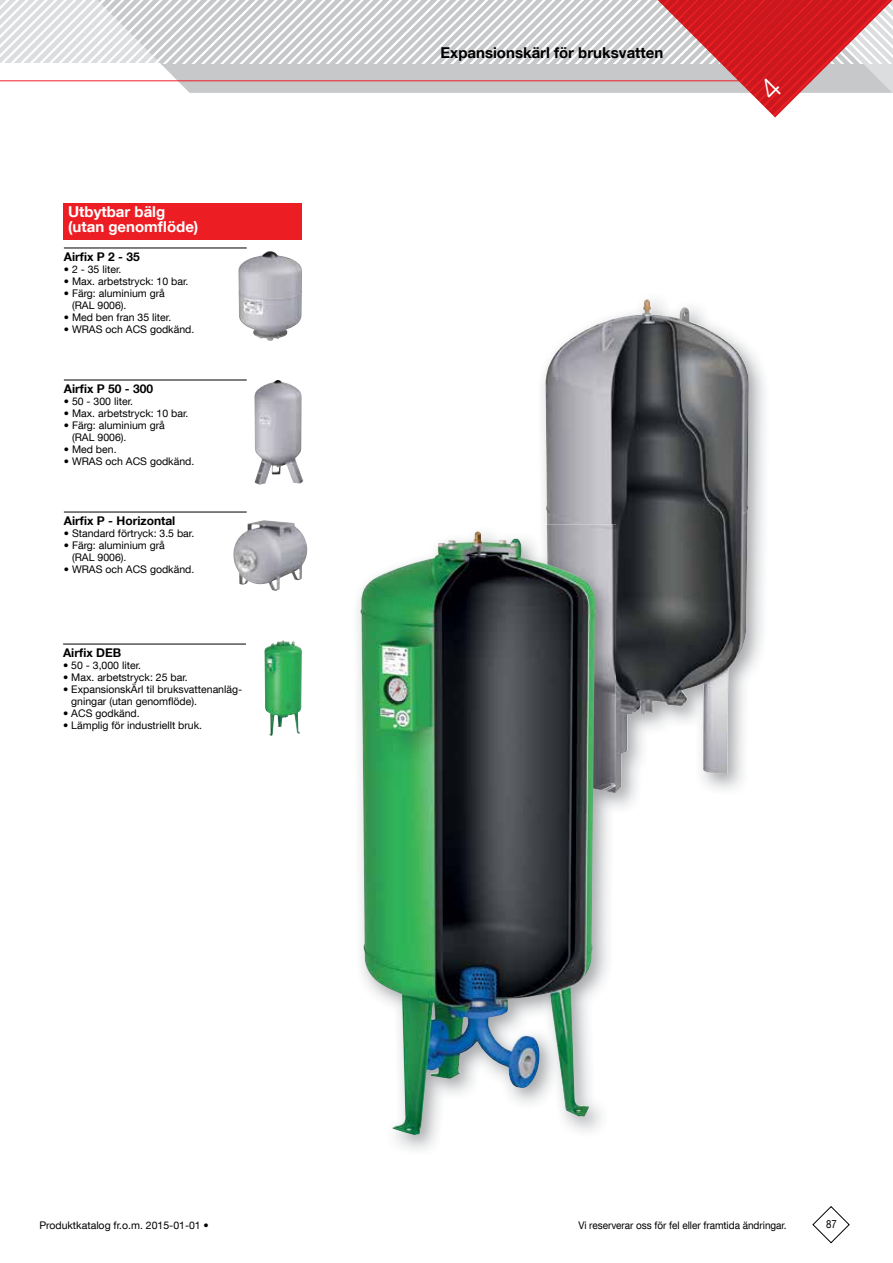
<style>
.page{position:relative;width:893px;height:1263px;background:#fff}
.page>*{position:absolute;margin:0;border:0;box-sizing:border-box;transform-origin:0 0}
.t1{font:700 15px "Helvetica Neue LT Com";color:#000}
.t2{font:700 15px/15px "Helvetica Neue LT Com";color:#fff}
.t3{font:700 12px "Helvetica Neue LT Com";color:#000}
.t4{font:11.25px "Helvetica Neue LT Com";color:#000;scale:.85 1}
.t5{font:10.5px/12px "Helvetica Neue LT Com";color:#000}
.t6{font:10.5px "Helvetica Neue LT Com";color:#000;scale:.95 1}
</style>
<div class="page">
<svg style="left:812px;top:1206px;width:38px;height:38px"></svg>
<div style="left:64px;top:203px;width:238px;height:36px;background:#ed1d24"></div>
<hr style="left:64px;top:248px;width:183px;height:1px;background:#000">
<hr style="left:64px;top:380px;width:183px;height:1px;background:#000">
<hr style="left:64px;top:512px;width:183px;height:1px;background:#000">
<hr style="left:63px;top:644px;width:183px;height:1px;background:#000">
<img style="left:238px;top:251px;width:64px;height:90px">
<img style="left:254px;top:380px;width:49px;height:105px">
<img style="left:233px;top:520px;width:75px;height:71px">
<img style="left:264px;top:640px;width:38px;height:96px">
<img style="left:543px;top:372px;width:3px;height:152px">
<img style="left:546px;top:299px;width:203px;height:493px">
<img style="left:547px;top:524px;width:69px;height:269px">
<img style="left:360px;top:531px;width:236px;height:604px">
<svg style="left:0;top:0;width:893px;height:117px"></svg>
<h1 class="t2" style="left:68px;top:204px;width:132px">Utbytbar bälg (utan genomflöde)</h1>
<p class="t3" style="left:64px;top:249px;width:78px">Airfix P 2 - 35</p>
<p class="t5" style="left:64px;top:263px;width:59px">• 2 - 35 liter.</p>
<p class="t5" style="left:64px;top:275px;width:126px">• Max. arbetstryck: 10 bar.</p>
<p class="t5" style="left:72px;top:287px;width:94px;text-indent:-8px">• Färg: aluminium grå (RAL 9006).</p>
<p class="t5" style="left:64px;top:311px;width:109px">• Med ben fran 35 liter.</p>
<p class="t5" style="left:64px;top:323px;width:132px">• WRAS och ACS godkänd.</p>
<p class="t3" style="left:64px;top:381px;width:91px">Airfix P 50 - 300</p>
<p class="t5" style="left:64px;top:395px;width:71px">• 50 - 300 liter.</p>
<p class="t5" style="left:64px;top:407px;width:126px">• Max. arbetstryck: 10 bar.</p>
<p class="t5" style="left:72px;top:419px;width:94px;text-indent:-8px">• Färg: aluminium grå (RAL 9006).</p>
<p class="t5" style="left:64px;top:443px;width:54px">• Med ben.</p>
<p class="t5" style="left:64px;top:455px;width:132px">• WRAS och ACS godkänd.</p>
<p class="t3" style="left:64px;top:513px;width:113px">Airfix P - Horizontal</p>
<p class="t5" style="left:64px;top:527px;width:132px">• Standard förtryck: 3.5 bar.</p>
<p class="t5" style="left:72px;top:539px;width:94px;text-indent:-8px">• Färg: aluminium grå (RAL 9006).</p>
<p class="t5" style="left:64px;top:563px;width:132px">• WRAS och ACS godkänd.</p>
<p class="t3" style="left:63px;top:645px;width:60px">Airfix DEB</p>
<p class="t5" style="left:63px;top:659px;width:80px">• 50 - 3,000 liter.</p>
<p class="t5" style="left:63px;top:671px;width:126px">• Max. arbetstryck: 25 bar.</p>
<p class="t5" style="left:71px;top:683px;width:172px;text-indent:-8px">• ExpansionskÄrl til bruksvattenanläg&shy;gningar (utan genomflöde).</p>
<p class="t5" style="left:63px;top:707px;width:78px">• ACS godkänd.</p>
<p class="t5" style="left:63px;top:719px;width:141px">• Lämplig för industriellt bruk.</p>
<h1 class="t1" style="left:441px;top:44px;width:224px">Expansionskärl för bruksvatten</h1>
<p class="t5" style="left:39px;top:1219px;width:171px">Produktkatalog fr.o.m. 2015-01-01 •</p>
<p class="t6" style="left:578px;top:1219px;width:221px">Vi reserverar oss för fel eller framtida ändringar.</p>
<p class="t4" style="left:826px;top:1217px;width:14px">87</p>
</div>
